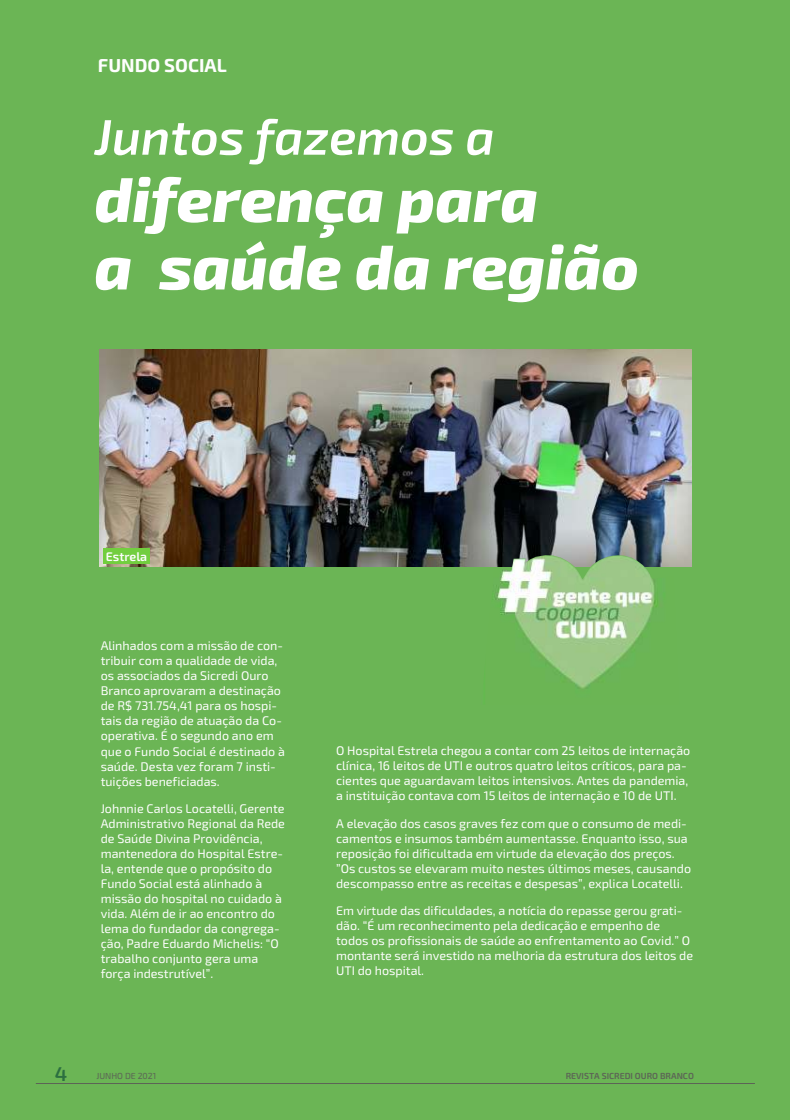
<style>
.page{position:relative;width:791px;height:1120px;background:#fff}
.page>*{position:absolute;margin:0;border:0;box-sizing:border-box;transform-origin:0 0}
.t1{font:italic 800 62.5px/67.5px "Exo 2.0";color:#fff}
.t2{font:italic 600 50px "Exo 2.0";color:#fff}
.t3{font:600 20px "Exo 2.0";color:#2c6f40}
.t4{font:700 18.75px "Exo 2.0";color:#fefefe}
.t5{font:12.5px/15px "Exo 2.0";color:#fefefe}
.t6{font:600 12.5px "Exo 2.0";color:#fefefe}
.t7{font:600 8.75px "Exo 2.0";color:#5c6456}
.t8{font:8.75px "Exo 2.0";color:#5c6456}
</style>
<div class="page">
<div style="left:0;top:0;width:790px;height:1120px;background:#6bb555"></div>
<hr style="left:36px;top:1083px;width:718px;height:1px;background:#5c6456">
<img style="left:99px;top:349px;width:591px;height:217px">
<div style="left:103px;top:548px;width:44px;height:15px;background:#72ce3f"></div>
<hr style="left:147px;top:548px;width:3px;height:15px;background:#72ce3f">
<hr style="left:789px;top:0;width:1px;height:1119px;background:#fff">
<img style="left:481px;top:555px;width:197px;height:134px">
<h3 class="t4" style="left:98px;top:59px;width:130px">FUNDO SOCIAL</h3>
<h2 class="t2" style="left:94px;top:120px;width:401px">Juntos fazemos a</h2>
<h1 class="t1" style="left:94px;top:172px;width:545px">diferença para<br>a saúde da região</h1>
<p class="t6" style="left:106px;top:552px;width:43px">Estrela</p>
<p class="t5" style="left:101px;top:640px;width:186px">Alinhados com a missão de con&shy;tribuir com a qualidade de vida, os associados da Sicredi Ouro<br>Branco aprovaram a destinação de R$ 731.754,41 para os hospi&shy;tais da região de atuação da Co&shy;operativa. É o segundo ano em que o Fundo Social é destinado à saúde. Desta vez foram 7 insti&shy;tuições beneficiadas.</p>
<p class="t5" style="left:101px;top:802px;width:186px">Johnnie Carlos Locatelli, Gerente<br>Administrativo Regional da Rede de Saúde Divina Providência, mantenedora do Hospital Estre&shy;la, entende que o propósito do<br>Fundo Social está alinhado à missão do hospital no cuidado à vida. Além de ir ao encontro do lema do fundador da congrega&shy;ção, Padre Eduardo Michelis: “O trabalho conjunto gera uma força indestrutível”.</p>
<p class="t5" style="left:336px;top:744px;width:355px">O Hospital Estrela chegou a contar com 25 leitos de internação clínica, 16 leitos de UTI e outros quatro leitos críticos, para pa&shy;cientes que aguardavam leitos intensivos. Antes da pandemia, a instituição contava com 15 leitos de internação e 10 de UTI.</p>
<p class="t5" style="left:336px;top:817px;width:356px">A elevação dos casos graves fez com que o consumo de medi&shy;camentos e insumos também aumentasse. Enquanto isso, sua reposição foi dificultada em virtude da elevação dos preços. ”Os custos se elevaram muito nestes últimos meses, causando descompasso entre as receitas e despesas”, explica Locatelli.</p>
<p class="t5" style="left:336px;top:904px;width:358px">Em virtude das dificuldades, a notícia do repasse gerou grati&shy;dão. “É um reconhecimento pela dedicação e empenho de todos os profissionais de saúde ao enfrentamento ao Covid.” O montante será investido na melhoria da estrutura dos leitos de UTI do hospital.</p>
<h3 class="t3" style="left:55px;top:1067px;width:14px">4</h3>
<p class="t8" style="left:96px;top:1073px;width:61px">JUNHO DE 2021</p>
<p class="t7" style="left:565px;top:1073px;width:130px">REVISTA SICREDI OURO BRANCO</p>
</div>
